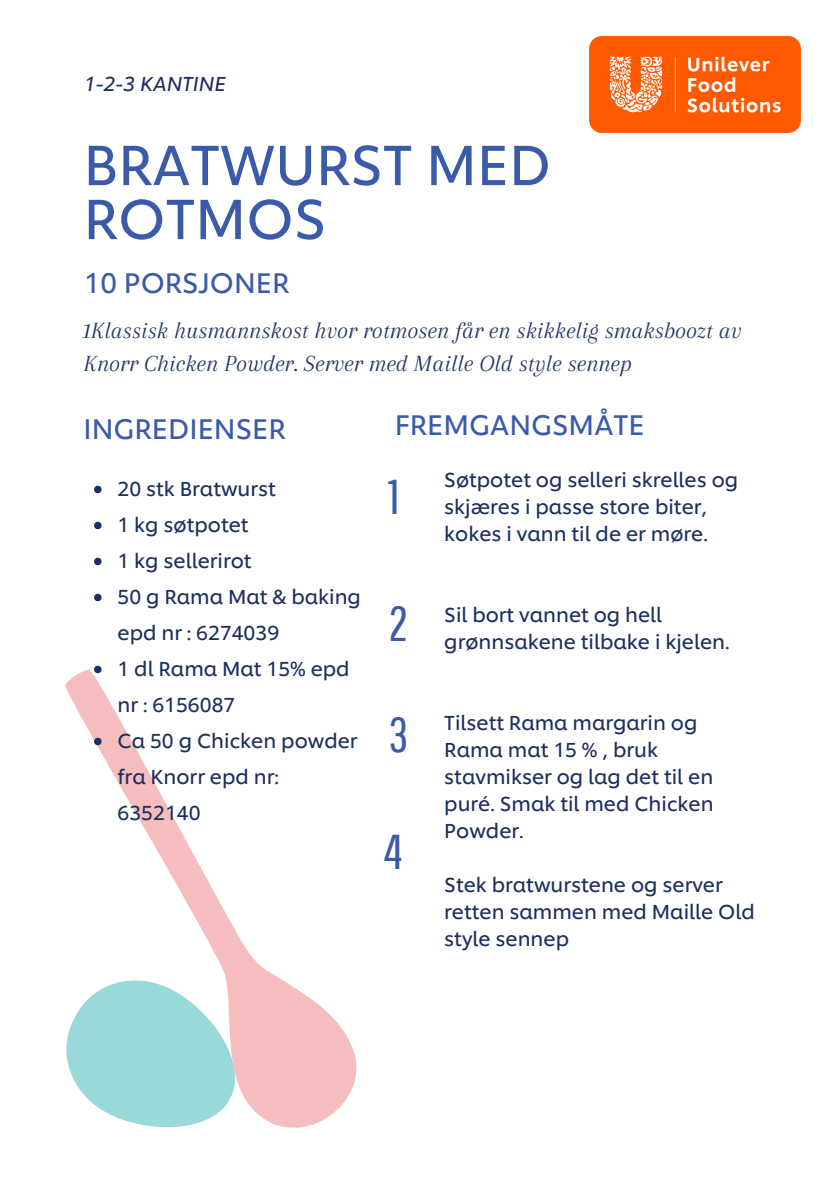
<style>
.page{position:relative;width:839px;height:1191px;background:#fff}
.page>*{position:absolute;margin:0;border:0;box-sizing:border-box;transform-origin:0 0}
.t1{font:55.4px/54px "Unilever Shilling";color:#3b5aa9}
.t2{font:49px "Pathway Gothic One";color:#3b5aa9}
.t3{font:28px "Unilever Shilling";color:#3b5aa9}
.t4{font:italic 24px/33px "Arapey";color:#1c2f60}
.t5{font:20px/27px "Unilever Shilling";color:#1c2f60}
.t6{font:italic 20px "Unilever Shilling";color:#1c2f60}
</style>
<div class="page">
<img style="left:589px;top:36px;width:211px;height:96px">
<svg style="left:65px;top:665px;width:183px;height:286px"></svg>
<svg style="left:265px;top:969px;width:92px;height:159px"></svg>
<svg style="left:94px;top:486px;width:8px;height:7px"></svg>
<svg style="left:94px;top:522px;width:8px;height:7px"></svg>
<svg style="left:94px;top:558px;width:8px;height:7px"></svg>
<svg style="left:94px;top:594px;width:8px;height:7px"></svg>
<svg style="left:94px;top:666px;width:8px;height:7px"></svg>
<svg style="left:94px;top:738px;width:8px;height:7px"></svg>
<svg style="left:66px;top:951px;width:199px;height:177px;fill:#99d9d9"></svg>
<p class="t6" style="left:84px;top:68px;width:143px">1-2-3 KANTINE</p>
<p class="t1" style="left:84px;top:133px;width:469px">BRATWURST MED<br>ROTMOS</p>
<p class="t3" style="left:84px;top:261px;width:207px">10 PORSJONER</p>
<h1 class="t4" style="left:84px;top:314px;width:659px">1Klassisk husmannskost hvor rotmosen får en skikkelig smaksboozt av<br>Knorr Chicken Powder. Server med Maille Old style sennep</h1>
<p class="t3" style="left:84px;top:407px;width:204px">INGREDIENSER</p>
<p class="t3" style="left:395px;top:402px;width:251px">FREMGANGSMÅTE</p>
<p class="t2" style="left:388px;top:467px;width:13px">1</p>
<h2 class="t5" style="left:444px;top:464px;width:295px">Søtpotet og selleri skrelles og skjæres i passe store biter, kokes i vann til de er møre.</h2>
<p class="t5" style="left:117px;top:474px;width:160px">20 stk Bratwurst</p>
<p class="t5" style="left:117px;top:510px;width:133px">1 kg søtpotet</p>
<p class="t5" style="left:117px;top:546px;width:136px">1 kg sellerirot</p>
<p class="t5" style="left:117px;top:577px;width:245px;line-height:36px">50 g Rama Mat &amp; baking epd nr : 6274039</p>
<p class="t5" style="left:117px;top:649px;width:234px;line-height:36px">1 dl Rama Mat 15% epd nr : 6156087</p>
<p class="t5" style="left:117px;top:721px;width:241px;line-height:36px">Ca 50 g Chicken powder fra Knorr epd nr:<br>6352140</p>
<p class="t2" style="left:388px;top:595px;width:21px">2</p>
<h3 class="t5" style="left:444px;top:599px;width:287px">Sil bort vannet og hell grønnsakene tilbake i kjelen.</h3>
<h2 class="t5" style="left:444px;top:707px;width:271px">Tilsett Rama margarin og<br>Rama mat 15 % , bruk stavmikser og lag det til en puré. Smak til med Chicken<br>Powder.</h2>
<h2 class="t5" style="left:444px;top:869px;width:312px">Stek bratwurstene og server retten sammen med Maille Old style sennep</h2>
<p class="t2" style="left:388px;top:706px;width:21px">3</p>
<p class="t2" style="left:384px;top:822px;width:20px">4</p>
</div>
